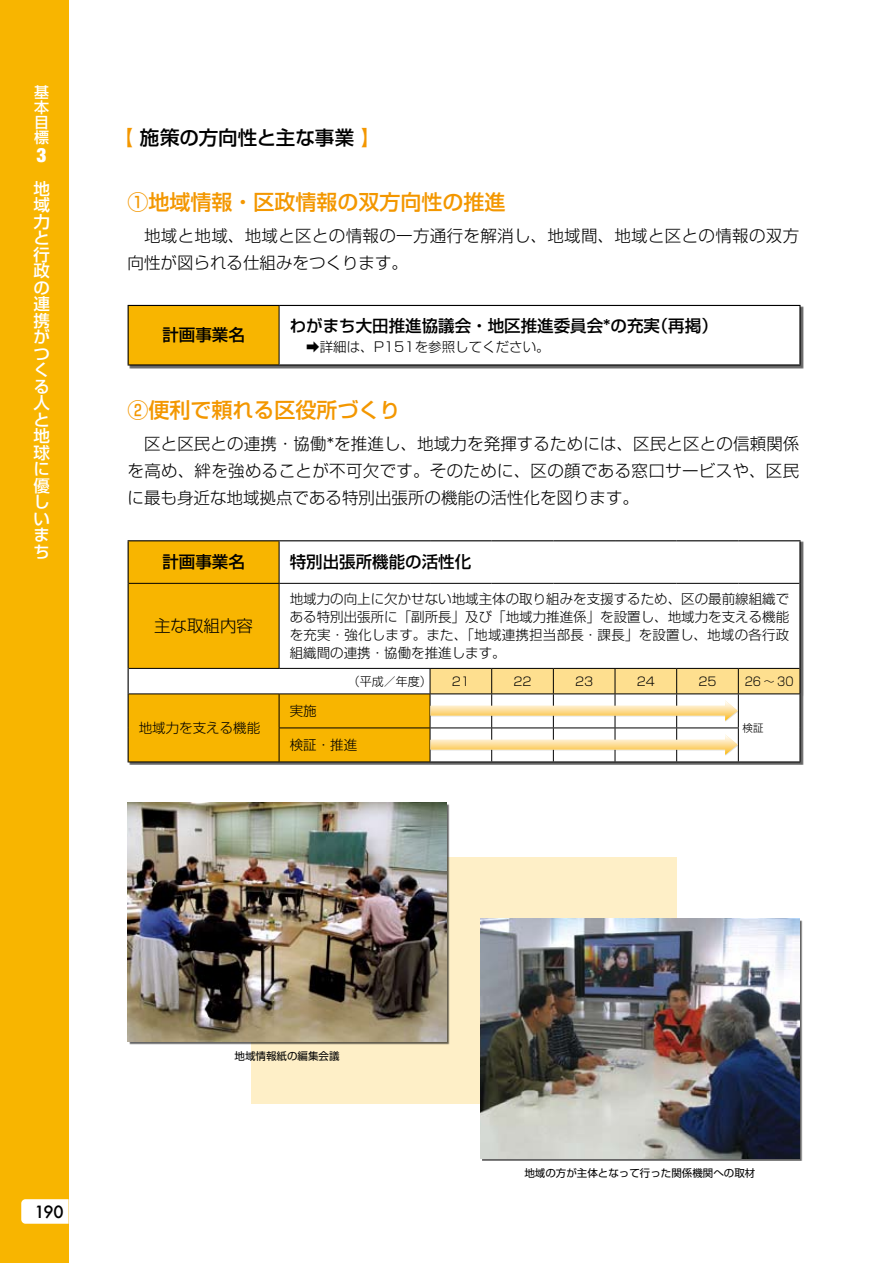
<style>
.page{position:relative;width:893px;height:1263px;background:#fff}
.page>*{position:absolute;margin:0;border:0;box-sizing:border-box;transform-origin:0 0}
.t1{font:500 21px "Shin Go Pr 6";color:#f39700}
.t2{font:500 19.5px "Shin Go Pr 6";letter-spacing:.005em;color:#000}
.t3{font:900 condensed 19.5px "Helvetica Neue";color:#fff}
.t4{font:300 16.5px/27px "Shin Go Pr 6";color:#000;text-align:justify}
.t5{font:300 16.5px/27px "Shin Go Pr 6";letter-spacing:.02em;color:#000}
.t6{font:500 16.5px "Shin Go Pr 6";color:#000}
.t7{font:500 16.5px/16.5px "Shin Go Pr 6";color:#fff}
.t8{font:500 16.5px "Futura";color:#000}
.t9{font:500 15px/15px "Shin Go Pr 6";color:#fff;text-align:justify}
.t10{font:300 13.5px/18px "Shin Go Pr 6";color:#000;text-align:justify}
.t11{font:300 12px "Shin Go Pr 6";color:#000}
.t12{font:300 12px "Shin Go Pr 6";color:#000;scale:.9 1}
.t13{font:10.5px "Shin Go Pr 6";color:#000}
.t14{font:300 10.5px "Shin Go Pr 6";color:#000}
.s1{color:#f39700}
</style>
<div class="page">
<div style="left:0;top:0;width:68px;height:1263px;background:#f8b500"></div>
<svg style="left:21px;top:1199px;width:48px;height:25px"></svg>
<div style="left:251px;top:857px;width:425px;height:247px;background:#feefc7"></div>
<div style="left:129px;top:804px;width:320px;height:241px;background:#000;opacity:.6"></div>
<img style="left:128px;top:803px;width:318px;height:239px">
<div style="left:482px;top:920px;width:320px;height:241px;background:#000;opacity:.6"></div>
<img style="left:480px;top:919px;width:319px;height:239px">
<div style="left:129px;top:306px;width:674px;height:63px;background:#666"></div>
<div style="left:128px;top:305px;width:151px;height:60px;background:#f8b500"></div>
<div style="left:279px;top:305px;width:521px;height:60px;background:#fff"></div>
<hr style="left:279px;top:306px;width:1px;height:58px;background:#000">
<hr style="left:128px;top:305px;width:151px;height:1px;background:#000">
<hr style="left:128px;top:306px;width:1px;height:58px;background:#000">
<hr style="left:279px;top:305px;width:521px;height:1px;background:#000">
<hr style="left:799px;top:306px;width:1px;height:58px;background:#000">
<hr style="left:128px;top:364px;width:151px;height:2px;background:#000">
<hr style="left:279px;top:364px;width:521px;height:2px;background:#000">
<svg style="left:129px;top:541px;width:671px;height:220px"></svg>
<hr style="left:279px;top:541px;width:1px;height:42px;background:#000">
<hr style="left:129px;top:583px;width:150px;height:1px;background:#000">
<hr style="left:279px;top:583px;width:151px;height:1px;background:#000">
<hr style="left:279px;top:584px;width:1px;height:84px;background:#000">
<hr style="left:430px;top:583px;width:62px;height:1px;background:#000">
<hr style="left:492px;top:583px;width:61px;height:1px;background:#000">
<hr style="left:553px;top:583px;width:62px;height:1px;background:#000">
<hr style="left:615px;top:583px;width:62px;height:1px;background:#000">
<hr style="left:677px;top:583px;width:61px;height:1px;background:#000">
<hr style="left:738px;top:583px;width:61px;height:1px;background:#000">
<hr style="left:129px;top:668px;width:150px;height:1px;background:#000">
<hr style="left:279px;top:668px;width:151px;height:1px;background:#000">
<hr style="left:129px;top:693px;width:150px;height:1px;background:#000">
<hr style="left:279px;top:693px;width:151px;height:1px;background:#000">
<hr style="left:279px;top:694px;width:1px;height:33px;background:#000">
<hr style="left:430px;top:694px;width:1px;height:33px;background:#000">
<hr style="left:491px;top:694px;width:1px;height:33px;background:#000">
<hr style="left:553px;top:694px;width:1px;height:33px;background:#000">
<hr style="left:615px;top:694px;width:1px;height:33px;background:#000">
<hr style="left:676px;top:694px;width:1px;height:33px;background:#000">
<hr style="left:738px;top:694px;width:1px;height:33px;background:#000">
<hr style="left:800px;top:694px;width:1px;height:34px;background:#000">
<hr style="left:279px;top:727px;width:151px;height:1px;background:#000">
<hr style="left:279px;top:728px;width:1px;height:33px;background:#000">
<hr style="left:430px;top:727px;width:62px;height:1px;background:#000">
<hr style="left:430px;top:728px;width:1px;height:33px;background:#000">
<hr style="left:492px;top:727px;width:61px;height:1px;background:#000">
<hr style="left:491px;top:728px;width:1px;height:33px;background:#000">
<hr style="left:553px;top:727px;width:62px;height:1px;background:#000">
<hr style="left:553px;top:728px;width:1px;height:33px;background:#000">
<hr style="left:615px;top:727px;width:62px;height:1px;background:#000">
<hr style="left:615px;top:728px;width:1px;height:33px;background:#000">
<hr style="left:677px;top:727px;width:62px;height:1px;background:#000">
<hr style="left:676px;top:728px;width:1px;height:33px;background:#000">
<hr style="left:738px;top:728px;width:1px;height:33px;background:#000">
<hr style="left:800px;top:728px;width:1px;height:33px;background:#000">
<hr style="left:128px;top:761px;width:151px;height:1px;background:#000">
<hr style="left:279px;top:761px;width:151px;height:1px;background:#000">
<hr style="left:430px;top:761px;width:62px;height:1px;background:#000">
<hr style="left:492px;top:761px;width:61px;height:1px;background:#000">
<hr style="left:553px;top:761px;width:62px;height:1px;background:#000">
<hr style="left:615px;top:761px;width:62px;height:1px;background:#000">
<hr style="left:677px;top:761px;width:61px;height:1px;background:#000">
<hr style="left:738px;top:761px;width:62px;height:1px;background:#000">
<hr style="left:128px;top:540px;width:151px;height:1px;background:#000">
<hr style="left:128px;top:541px;width:1px;height:42px;background:#000">
<hr style="left:279px;top:540px;width:151px;height:1px;background:#000">
<hr style="left:430px;top:540px;width:62px;height:1px;background:#000">
<hr style="left:492px;top:540px;width:61px;height:1px;background:#000">
<hr style="left:553px;top:540px;width:62px;height:1px;background:#000">
<hr style="left:615px;top:540px;width:62px;height:1px;background:#000">
<hr style="left:677px;top:540px;width:61px;height:1px;background:#000">
<hr style="left:738px;top:540px;width:62px;height:1px;background:#000">
<hr style="left:799px;top:541px;width:1px;height:42px;background:#000">
<hr style="left:128px;top:583px;width:1px;height:85px;background:#000">
<hr style="left:799px;top:583px;width:1px;height:85px;background:#000">
<svg style="left:128px;top:668px;width:1px;height:26px"></svg>
<svg style="left:430px;top:668px;width:370px;height:26px;background:#ebce84"></svg>
<hr style="left:128px;top:694px;width:1px;height:34px;background:#000">
<hr style="left:128px;top:728px;width:1px;height:33px;background:#000">
<svg style="left:430px;top:700px;width:308px;height:22px"></svg>
<svg style="left:430px;top:734px;width:308px;height:22px"></svg>
<p class="t9" style="left:34px;top:84px;width:16px">基本目標</p>
<h2 class="t3" style="left:37px;top:143px;width:12px">3</h2>
<p class="t7" style="left:33px;top:179px;width:18px">地域力と行政の連携がつくる人と地球に優しいまち</p>
<h2 class="t2" style="left:114px;top:121px;width:268px"><span class="s1">【</span> 施策の方向性と主な事業 <span class="s1">】</span></h2>
<h1 class="t1" style="left:128px;top:185px;width:380px">①地域情報・区政情報の双方向性の推進</h1>
<p class="t5" style="left:128px;top:221px;width:673px;text-indent:16px">地域と地域、地域と区との情報の一方通行を解消し、地域間、地域と区との情報の双方向性が図られる仕組みをつくります。</p>
<p class="t6" style="left:162px;top:322px;width:84px">計画事業名</p>
<p class="t6" style="left:290px;top:312px;width:430px">わがまち大田推進協議会・地区推進委員会*の充実（再掲）</p>
<p class="t10" style="left:306px;top:336px;width:245px">➡詳細は、P151を参照してください。</p>
<h1 class="t1" style="left:128px;top:393px;width:275px">②便利で頼れる区役所づくり</h1>
<p class="t4" style="left:128px;top:429px;width:673px;text-indent:16px">区と区民との連携・協働*を推進し、地域力を発揮するためには、区民と区との信頼関係を高め、絆を強めることが不可欠です。そのために、区の顔である窓口サービスや、区民に最も身近な地域拠点である特別出張所の機能の活性化を図ります。</p>
<p class="t6" style="left:162px;top:548px;width:84px">計画事業名</p>
<p class="t6" style="left:290px;top:548px;width:183px">特別出張所機能の活性化</p>
<p class="t4" style="left:154px;top:611px;width:100px">主な取組内容</p>
<p class="t10" style="left:139px;top:718px;width:123px">地域力を支える機能</p>
<p class="t10" style="left:290px;top:589px;width:501px">地域力の向上に欠かせない地域主体の取り組みを支援するため、区の最前線組織である特別出張所に「副所長」及び「地域力推進係」を設置し、地域力を支える機能を充実・強化します。また、「地域連携担当部長・課長」を設置し、地域の各行政組織間の連携・協働を推進します。</p>
<p class="t11" style="left:348px;top:671px;width:85px">（平成／年度）</p>
<p class="t11" style="left:452px;top:671px;width:20px">21</p>
<p class="t11" style="left:513px;top:671px;width:20px">22</p>
<p class="t11" style="left:575px;top:671px;width:20px">23</p>
<p class="t11" style="left:637px;top:671px;width:20px">24</p>
<p class="t11" style="left:698px;top:671px;width:20px">25</p>
<p class="t12" style="left:745px;top:671px;width:56px">26 〜 30</p>
<p class="t10" style="left:290px;top:701px;width:28px">実施</p>
<p class="t10" style="left:290px;top:735px;width:69px">検証・推進</p>
<p class="t14" style="left:743px;top:719px;width:22px">検証</p>
<p class="t8" style="left:35px;top:1200px;width:31px">190</p>
<p class="t13" style="left:235px;top:1048px;width:106px">地域情報紙の編集会議</p>
<p class="t13" style="left:524px;top:1164px;width:232px">地域の方が主体となって行った関係機関への取材</p>
</div>
